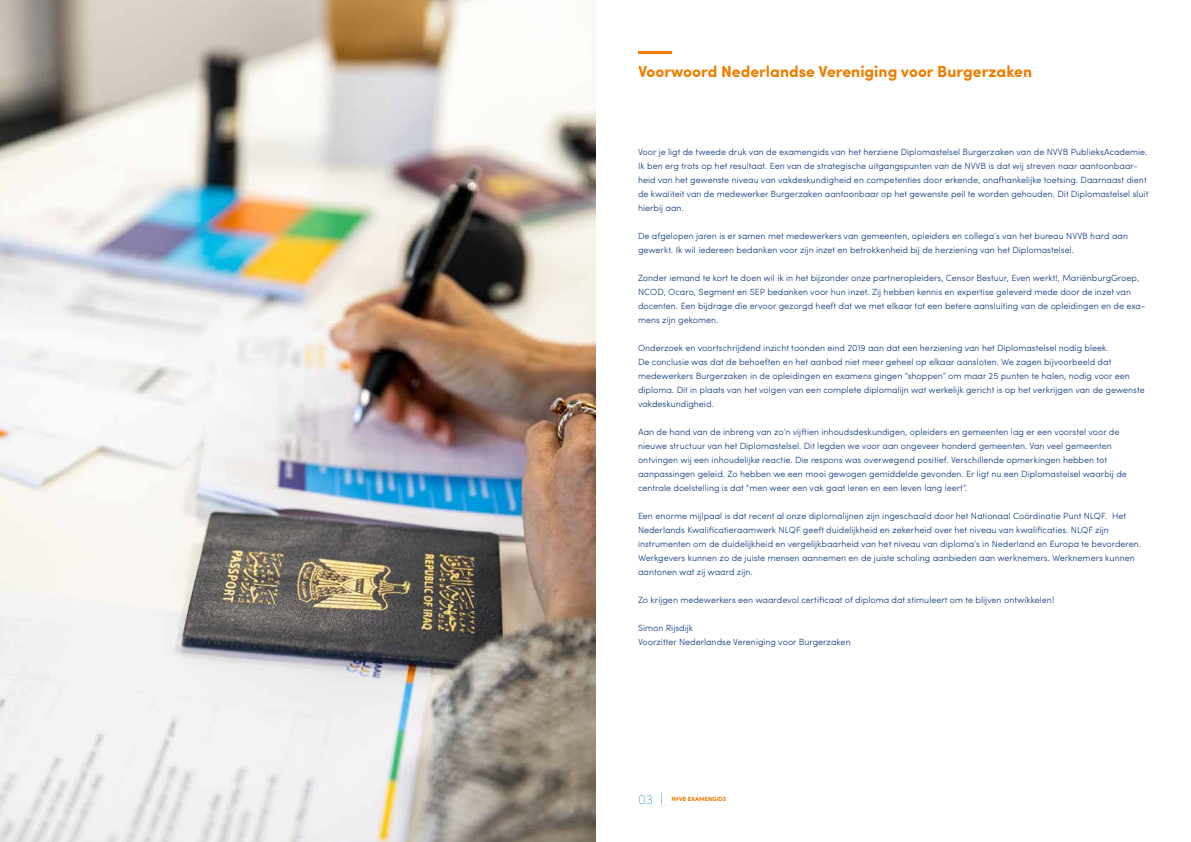
<style>
.page{position:relative;width:1191px;height:842px;background:#fff}
.page>*{position:absolute;margin:0;border:0;box-sizing:border-box;transform-origin:0 0}
.t1{font:700 16px "Sofia Pro";color:#ef7d00}
.t2{font:200 13px "Sofia Pro";color:#0080c3}
.t3{font:300 9px/14px "Sofia Pro";color:#184285}
.t4{font:700 6px "Sofia Pro";color:#ef7d00}
</style>
<div class="page">
<hr style="left:638px;top:51px;width:34px;height:3px;background:#ef7d00">
<img style="left:0;top:0;width:595px;height:842px">
<h1 class="t1" style="left:638px;top:59px;width:396px">Voorwoord Nederlandse Vereniging voor Burgerzaken</h1>
<p class="t3" style="left:638px;top:144px;width:512px">Voor je ligt de tweede druk van de examengids van het herziene Diplomastelsel Burgerzaken van de NVVB PublieksAcademie.<br>Ik ben erg trots op het resultaat. Een van de strategische uitgangspunten van de NVVB is dat wij streven naar aantoonbaar&shy;heid van het gewenste niveau van vakdeskundigheid en competenties door erkende, onafhankelijke toetsing. Daarnaast dient de kwaliteit van de medewerker Burgerzaken aantoonbaar op het gewenste peil te worden gehouden. Dit Diplomastelsel sluit hierbij aan.</p>
<p class="t3" style="left:638px;top:228px;width:491px">De afgelopen jaren is er samen met medewerkers van gemeenten, opleiders en collega’s van het bureau NVVB hard aan gewerkt. Ik wil iedereen bedanken voor zijn inzet en betrokkenheid bij de herziening van het Diplomastelsel.</p>
<p class="t3" style="left:638px;top:270px;width:509px">Zonder iemand te kort te doen wil ik in het bijzonder onze partneropleiders, Censor Bestuur, Even werkt!, MariënburgGroep, NCOD, Ocaro, Segment en SEP bedanken voor hun inzet. Zij hebben kennis en expertise geleverd mede door de inzet van docenten. Een bijdrage die ervoor gezorgd heeft dat we met elkaar tot een betere aansluiting van de opleidingen en de exa&shy;mens zijn gekomen.</p>
<p class="t3" style="left:638px;top:340px;width:508px">Onderzoek en voortschrijdend inzicht toonden eind 2019 aan dat een herziening van het Diplomastelsel nodig bleek.<br>De conclusie was dat de behoeften en het aanbod niet meer geheel op elkaar aansloten. We zagen bijvoorbeeld dat medewerkers Burgerzaken in de opleidingen en examens gingen “shoppen” om maar 25 punten te halen, nodig voor een diploma. Dit in plaats van het volgen van een complete diplomalijn wat werkelijk gericht is op het verkrijgen van de gewenste vakdeskundigheid.</p>
<p class="t3" style="left:638px;top:424px;width:490px">Aan de hand van de inbreng van zo’n vijftien inhoudsdeskundigen, opleiders en gemeenten lag er een voorstel voor de nieuwe structuur van het Diplomastelsel. Dit legden we voor aan ongeveer honderd gemeenten. Van veel gemeenten ontvingen wij een inhoudelijke reactie. Die respons was overwegend positief. Verschillende opmerkingen hebben tot aanpassingen geleid. Zo hebben we een mooi gewogen gemiddelde gevonden. Er ligt nu een Diplomastelsel waarbij de centrale doelstelling is dat “men weer een vak gaat leren en een leven lang leert”.</p>
<p class="t3" style="left:638px;top:508px;width:504px">Een enorme mijlpaal is dat recent al onze diplomalijnen zijn ingeschaald door het Nationaal Coördinatie Punt NLQF. Het Nederlands Kwalificatieraamwerk NLQF geeft duidelijkheid en zekerheid over het niveau van kwalificaties. NLQF zijn instrumenten om de duidelijkheid en vergelijkbaarheid van het niveau van diploma’s in Nederland en Europa te bevorderen.<br>Werkgevers kunnen zo de juiste mensen aannemen en de juiste scholing aanbieden aan werknemers. Werknemers kunnen aantonen wat zij waard zijn.</p>
<p class="t3" style="left:638px;top:592px;width:418px">Zo krijgen medewerkers een waardevol certificaat of diploma dat stimuleert om te blijven ontwikkelen!</p>
<p class="t3" style="left:638px;top:620px;width:214px">Simon Rijsdijk<br>Voorzitter Nederlandse Vereniging voor Burgerzaken</p>
<h2 class="t2" style="left:660px;top:790px;width:4px">|</h2>
<h2 class="t2" style="left:638px;top:791px;width:17px">03</h2>
<p class="t4" style="left:671px;top:795px;width:56px">NVVB EXAMENGIDS</p>
</div>
